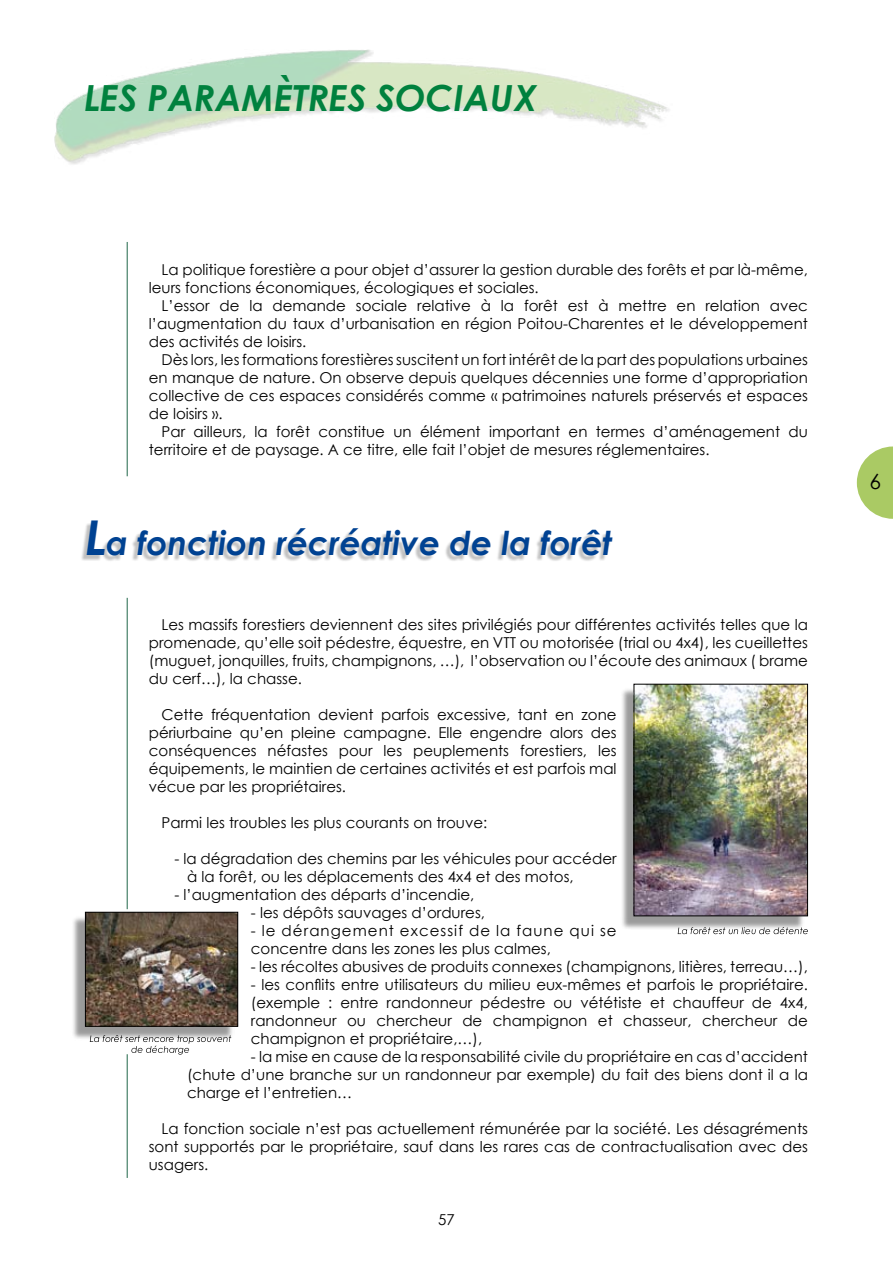
<style>
.page{position:relative;width:893px;height:1263px;background:#fff}
.page>*{position:absolute;margin:0;border:0;box-sizing:border-box;transform-origin:0 0}
.t1{font:italic 700 36px "Century Gothic";color:#00813e}
.t2{font:italic 700 33px "Century Gothic";color:#004292}
.t3{font:21px "Century Gothic";color:#000}
.t4{font:15px/18px "Century Gothic";color:#000;text-align:justify}
.t5{font:15px/18px "Century Gothic";letter-spacing:.035em;color:#000}
.s1{font-size:48px}
</style>
<div class="page">
<img style="left:54px;top:50px;width:615px;height:114px">
<svg style="left:857px;top:446px;width:36px;height:73px"></svg>
<hr style="left:127px;top:242px;width:1px;height:234px;background:#206748">
<div style="left:79px;top:521px;width:532px;height:42px;background:#000;opacity:.25"></div>
<hr style="left:127px;top:598px;width:1px;height:311px;background:#206748">
<div style="left:619px;top:686px;width:186px;height:244px;background:#000;opacity:.4"></div>
<img style="left:636px;top:686px;width:170px;height:228px">
<div style="left:634px;top:684px;width:174px;height:232px;border:1px solid #000"></div>
<svg style="left:678px;top:927px;width:130px;height:7px"></svg>
<div style="left:71px;top:914px;width:164px;height:126px;background:#000;opacity:.4"></div>
<img style="left:87px;top:914px;width:149px;height:111px">
<div style="left:85px;top:912px;width:153px;height:115px;border:1px solid #000"></div>
<hr style="left:127px;top:1054px;width:1px;height:124px;background:#206748">
<svg style="left:90px;top:1035px;width:141px;height:19px"></svg>
<h1 class="t1" style="left:84px;top:70px;width:455px">LES PARAMÈTRES SOCIAUX</h1>
<p class="t4" style="left:149px;top:260px;width:661px;text-indent:13px">La politique forestière a pour objet d’assurer la gestion durable des forêts et par là-même, leurs fonctions économiques, écologiques et sociales.</p>
<p class="t4" style="left:149px;top:296px;width:661px;text-indent:13px">L’essor de la demande sociale relative à la forêt est à mettre en relation avec l’augmentation du taux d’urbanisation en région Poitou-Charentes et le développement des activités de loisirs.</p>
<p class="t4" style="left:149px;top:350px;width:661px;text-indent:13px">Dès lors, les formations forestières suscitent un fort intérêt de la part des populations urbaines en manque de nature. On observe depuis quelques décennies une forme d’appropriation collective de ces espaces considérés comme « patrimoines naturels préservés et espaces de loisirs ».</p>
<p class="t4" style="left:149px;top:422px;width:661px;text-indent:13px">Par ailleurs, la forêt constitue un élément important en termes d’aménagement du territoire et de paysage. A ce titre, elle fait l’objet de mesures réglementaires.</p>
<h2 class="t2" style="left:85px;top:518px;width:529px"><span class="s1">L</span>a fonction récréative de la forêt</h2>
<p class="t4" style="left:149px;top:615px;width:661px;text-indent:13px">Les massifs forestiers deviennent des sites privilégiés pour différentes activités telles que la promenade, qu’elle soit pédestre, équestre, en VTT ou motorisée (trial ou 4x4), les cueillettes (muguet, jonquilles, fruits, champignons, …), l’observation ou l’écoute des animaux ( brame du cerf…), la chasse.</p>
<p class="t4" style="left:149px;top:705px;width:469px;text-indent:13px">Cette fréquentation devient parfois excessive, tant en zone périurbaine qu’en pleine campagne. Elle engendre alors des conséquences néfastes pour les peuplements forestiers, les équipements, le maintien de certaines activités et est parfois mal vécue par les propriétaires.</p>
<p class="t4" style="left:162px;top:813px;width:327px">Parmi les troubles les plus courants on trouve:</p>
<p class="t4" style="left:187px;top:849px;width:431px;text-indent:-13px">- la dégradation des chemins par les véhicules pour accéder à la forêt, ou les déplacements des 4x4 et des motos,</p>
<p class="t4" style="left:174px;top:885px;width:301px">- l’augmentation des départs d’incendie,</p>
<p class="t4" style="left:251px;top:903px;width:236px">- les dépôts sauvages d’ordures,</p>
<p class="t5" style="left:251px;top:921px;width:367px">- le dérangement excessif de la faune qui se concentre dans les zones les plus calmes,</p>
<p class="t4" style="left:251px;top:957px;width:559px">- les récoltes abusives de produits connexes (champignons, litières, terreau…),</p>
<p class="t4" style="left:251px;top:975px;width:559px">- les conflits entre utilisateurs du milieu eux-mêmes et parfois le propriétaire. (exemple : entre randonneur pédestre ou vététiste et chauffeur de 4x4, randonneur ou chercheur de champignon et chasseur, chercheur de champignon et propriétaire,…),</p>
<p class="t4" style="left:187px;top:1047px;width:622px;text-indent:64px">- la mise en cause de la responsabilité civile du propriétaire en cas d’accident (chute d’une branche sur un randonneur par exemple) du fait des biens dont il a la charge et l’entretien…</p>
<p class="t4" style="left:149px;top:1119px;width:661px;text-indent:13px">La fonction sociale n’est pas actuellement rémunérée par la société. Les désagréments sont supportés par le propriétaire, sauf dans les rares cas de contractualisation avec des usagers.</p>
<p class="t4" style="left:438px;top:1210px;width:18px">57</p>
<h3 class="t3" style="left:870px;top:467px;width:13px">6</h3>
</div>
